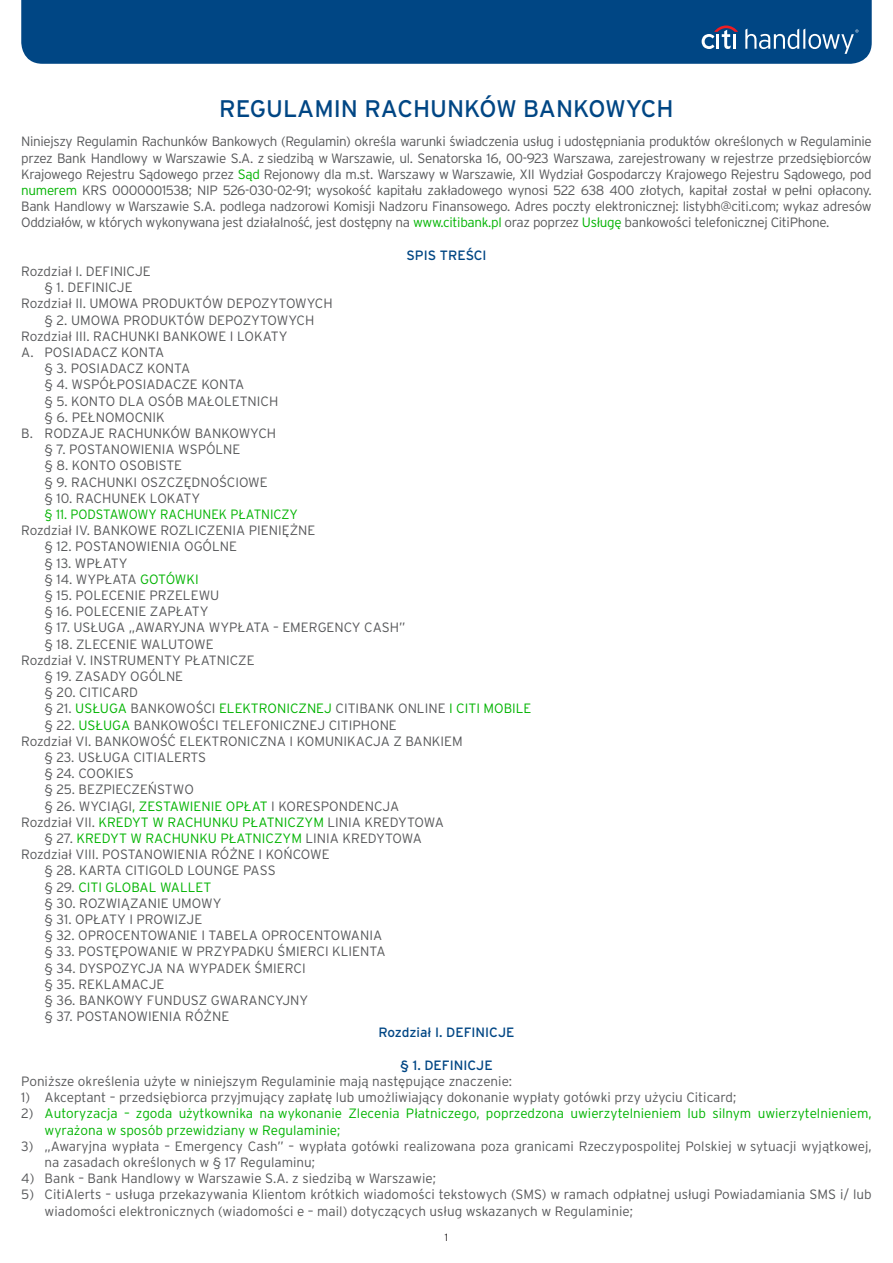
<style>
.page{position:relative;width:893px;height:1263px;background:#fff}
.page>*{position:absolute;margin:0;border:0;box-sizing:border-box;transform-origin:0 0}
.t1{font:24px "Interstate Pl";color:#004684}
.t2{font:300 13.5px/16.2px "Interstate Pl";color:#57585a}
.t3{font:300 13.5px/16.2px "Interstate Pl";color:#00b300}
.t4{font:13.5px "Interstate Pl";color:#004684}
.t5{font:300 13.5px "Interstate Pl";color:#00b300;scale:.95 1}
.t6{font:300 10.5px "Interstate Pl";color:#231f20}
.s1{color:#00b300}
.s2{color:#57585a}
</style>
<div class="page">
<div style="left:21px;top:0;width:851px;height:64px;background:#004684"></div>
<svg style="left:745px;top:29px;width:113px;height:25px;background:#366d9e"></svg>
<svg style="left:702px;top:26px;width:36px;height:23px"></svg>
<hr style="left:733px;top:34px;width:3px;height:15px;background:#fff">
<h1 class="t1" style="left:219px;top:95px;width:456px">REGULAMIN RACHUNKÓW BANKOWYCH</h1>
<p class="t2" style="left:21px;top:133px;width:852px;text-align:justify">Niniejszy Regulamin Rachunków Bankowych (Regulamin) określa warunki świadczenia usług i udostępniania produktów określonych w Regulaminie przez Bank Handlowy w Warszawie S.A. z siedzibą w Warszawie, ul. Senatorska 16, 00-923 Warszawa, zarejestrowany w rejestrze przedsiębiorców Krajowego Rejestru Sądowego przez <span class="s1">Sąd</span> Rejonowy dla m.st. Warszawy w Warszawie, XII Wydział Gospodarczy Krajowego Rejestru Sądowego, pod <span class="s1">numerem</span> KRS 0000001538; NIP 526-030-02-91; wysokość kapitału zakładowego wynosi 522 638 400 złotych, kapitał został w pełni opłacony.<br>Bank Handlowy w Warszawie S.A. podlega nadzorowi Komisji Nadzoru Finansowego. Adres poczty elektronicznej: listybh@citi.com; wykaz adresów Oddziałów, w których wykonywana jest działalność, jest dostępny na <span class="s1">www.citibank.pl</span> oraz poprzez <span class="s1">Usługę</span> bankowości telefonicznej CitiPhone.</p>
<p class="t4" style="left:406px;top:247px;width:82px">SPIS TREŚCI</p>
<p class="t2" style="left:21px;top:263px;width:131px">Rozdział I. DEFINICJE</p>
<p class="t2" style="left:45px;top:279px;width:89px">§ 1. DEFINICJE</p>
<p class="t2" style="left:21px;top:295px;width:313px">Rozdział II. UMOWA PRODUKTÓW DEPOZYTOWYCH</p>
<p class="t2" style="left:45px;top:312px;width:271px">§ 2. UMOWA PRODUKTÓW DEPOZYTOWYCH</p>
<p class="t2" style="left:21px;top:328px;width:268px">Rozdział III. RACHUNKI BANKOWE I LOKATY</p>
<p class="t2" style="left:21px;top:344px;width:144px">A. POSIADACZ KONTA</p>
<p class="t2" style="left:45px;top:360px;width:147px">§ 3. POSIADACZ KONTA</p>
<p class="t2" style="left:45px;top:376px;width:201px">§ 4. WSPÓŁPOSIADACZE KONTA</p>
<p class="t2" style="left:45px;top:393px;width:235px">§ 5. KONTO DLA OSÓB MAŁOLETNICH</p>
<p class="t2" style="left:45px;top:409px;width:122px">§ 6. PEŁNOMOCNIK</p>
<p class="t2" style="left:21px;top:425px;width:256px">B. RODZAJE RACHUNKÓW BANKOWYCH</p>
<p class="t2" style="left:45px;top:441px;width:197px">§ 7. POSTANOWIENIA WSPÓLNE</p>
<p class="t2" style="left:45px;top:457px;width:139px">§ 8. KONTO OSOBISTE</p>
<p class="t2" style="left:45px;top:474px;width:225px">§ 9. RACHUNKI OSZCZĘDNOŚCIOWE</p>
<p class="t2" style="left:45px;top:490px;width:157px">§ 10. RACHUNEK LOKATY</p>
<p class="t5" style="left:45px;top:507px;width:268px">§ 11. PODSTAWOWY RACHUNEK PŁATNICZY</p>
<p class="t2" style="left:21px;top:522px;width:296px">Rozdział IV. BANKOWE ROZLICZENIA PIENIĘŻNE</p>
<p class="t2" style="left:45px;top:538px;width:194px">§ 12. POSTANOWIENIA OGÓLNE</p>
<p class="t2" style="left:45px;top:555px;width:84px">§ 13. WPŁATY</p>
<p class="t2" style="left:45px;top:571px;width:156px">§ 14. WYPŁATA <span class="s1">GOTÓWKI</span></p>
<p class="t2" style="left:45px;top:587px;width:176px">§ 15. POLECENIE PRZELEWU</p>
<p class="t2" style="left:45px;top:603px;width:165px">§ 16. POLECENIE ZAPŁATY</p>
<p class="t2" style="left:45px;top:619px;width:362px">§ 17. USŁUGA „AWARYJNA WYPŁATA – EMERGENCY CASH”</p>
<p class="t2" style="left:45px;top:636px;width:170px">§ 18. ZLECENIE WALUTOWE</p>
<p class="t2" style="left:21px;top:652px;width:235px">Rozdział V. INSTRUMENTY PŁATNICZE</p>
<p class="t2" style="left:45px;top:668px;width:140px">§ 19. ZASADY OGÓLNE</p>
<p class="t2" style="left:45px;top:684px;width:95px">§ 20. CITICARD</p>
<p class="t3" style="left:45px;top:700px;width:488px"><span class="s2">§ 21.</span> USŁUGA <span class="s2">BANKOWOŚCI</span> ELEKTRONICZNEJ <span class="s2">CITIBANK ONLINE</span> I CITI MOBILE</p>
<p class="t2" style="left:45px;top:717px;width:354px">§ 22. <span class="s1">USŁUGA</span> BANKOWOŚCI TELEFONICZNEJ CITIPHONE</p>
<p class="t2" style="left:21px;top:733px;width:443px">Rozdział VI. BANKOWOŚĆ ELEKTRONICZNA I KOMUNIKACJA Z BANKIEM</p>
<p class="t2" style="left:45px;top:749px;width:163px">§ 23. USŁUGA CITIALERTS</p>
<p class="t2" style="left:45px;top:765px;width:91px">§ 24. COOKIES</p>
<p class="t2" style="left:45px;top:781px;width:151px">§ 25. BEZPIECZEŃSTWO</p>
<p class="t2" style="left:45px;top:798px;width:356px">§ 26. WYCIĄGI<span class="s1">, ZESTAWIENIE OPŁAT</span> I KORESPONDENCJA</p>
<p class="t2" style="left:21px;top:814px;width:424px">Rozdział VII. <span class="s1">KREDYT W RACHUNKU PŁATNICZYM</span> LINIA KREDYTOWA</p>
<p class="t3" style="left:45px;top:830px;width:379px"><span class="s2">§ 27.</span> KREDYT W RACHUNKU PŁATNICZYM <span class="s2">LINIA KREDYTOWA</span></p>
<p class="t2" style="left:21px;top:846px;width:310px">Rozdział VIII. POSTANOWIENIA RÓŻNE I KOŃCOWE</p>
<p class="t2" style="left:45px;top:862px;width:233px">§ 28. KARTA CITIGOLD LOUNGE PASS</p>
<p class="t3" style="left:45px;top:879px;width:168px"><span class="s2">§ 29.</span> CITI GLOBAL WALLET</p>
<p class="t2" style="left:45px;top:895px;width:178px">§ 30. ROZWIĄZANIE UMOWY</p>
<p class="t2" style="left:45px;top:911px;width:159px">§ 31. OPŁATY I PROWIZJE</p>
<p class="t2" style="left:45px;top:927px;width:339px">§ 32. OPROCENTOWANIE I TABELA OPROCENTOWANIA</p>
<p class="t2" style="left:45px;top:943px;width:342px">§ 33. POSTĘPOWANIE W PRZYPADKU ŚMIERCI KLIENTA</p>
<p class="t2" style="left:45px;top:960px;width:263px">§ 34. DYSPOZYCJA NA WYPADEK ŚMIERCI</p>
<p class="t2" style="left:45px;top:976px;width:121px">§ 35. REKLAMACJE</p>
<p class="t2" style="left:45px;top:992px;width:265px">§ 36. BANKOWY FUNDUSZ GWARANCYJNY</p>
<p class="t2" style="left:45px;top:1008px;width:186px">§ 37. POSTANOWIENIA RÓŻNE</p>
<p class="t4" style="left:378px;top:1025px;width:137px">Rozdział I. DEFINICJE</p>
<p class="t4" style="left:400px;top:1057px;width:94px">§ 1. DEFINICJE</p>
<p class="t2" style="left:21px;top:1073px;width:492px">Poniższe określenia użyte w niniejszym Regulaminie mają następujące znaczenie:</p>
<p class="t2" style="left:21px;top:1089px;width:717px">1) Akceptant – przedsiębiorca przyjmujący zapłatę lub umożliwiający dokonanie wypłaty gotówki przy użyciu Citicard;</p>
<p class="t3" style="left:45px;top:1105px;width:829px;text-indent:-23px"><span class="s2">2)</span> Autoryzacja – zgoda użytkownika na wykonanie Zlecenia Płatniczego, poprzedzona uwierzytelnieniem lub silnym uwierzytelnieniem, wyrażona w sposób przewidziany w Regulaminie;</p>
<p class="t2" style="left:45px;top:1138px;width:829px;text-indent:-23px">3) „Awaryjna wypłata – Emergency Cash” – wypłata gotówki realizowana poza granicami Rzeczypospolitej Polskiej w sytuacji wyjątkowej, na zasadach określonych w § 17 Regulaminu;</p>
<p class="t2" style="left:21px;top:1170px;width:416px">4) Bank – Bank Handlowy w Warszawie S.A. z siedzibą w Warszawie;</p>
<p class="t2" style="left:45px;top:1186px;width:829px;text-indent:-23px">5) CitiAlerts – usługa przekazywania Klientom krótkich wiadomości tekstowych (SMS) w ramach odpłatnej usługi Powiadamiania SMS i/ lub wiadomości elektronicznych (wiadomości e – mail) dotyczących usług wskazanych w Regulaminie;</p>
<p class="t6" style="left:445px;top:1231px;width:5px">1</p>
</div>
